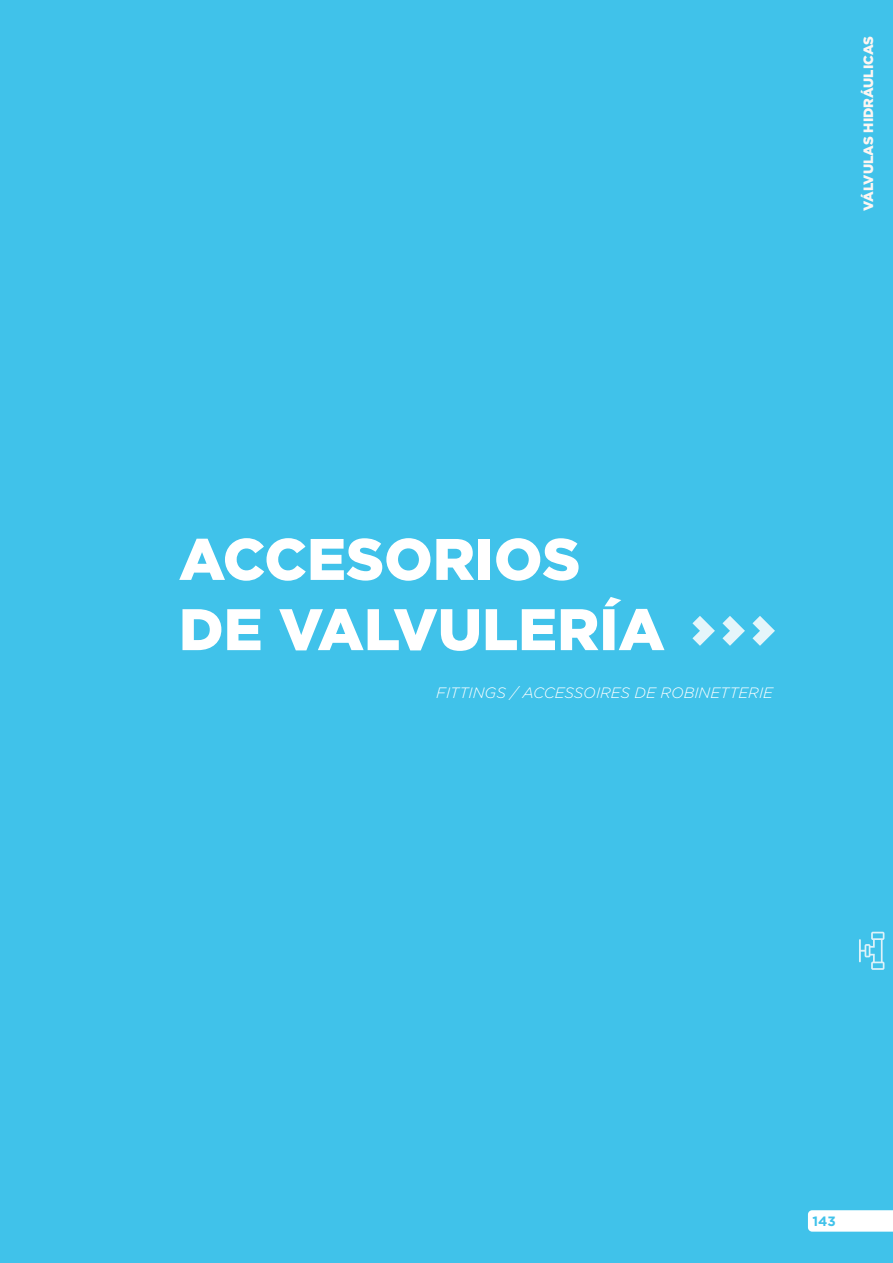
<style>
.page{position:relative;width:893px;height:1263px;background:#40c2ea}
.page>*{position:absolute;margin:0;border:0;box-sizing:border-box;transform-origin:0 0}
.t1{font:900 58.5px/70.2px "Gotham";color:#fff}
.t2{font:italic 300 15px "Gotham";color:#fff}
.t3{font:900 13.5px "Gotham";color:#fef6f2}
.t4{font:700 13.5px "Gotham";color:#40c2ea}
</style>
<div class="page">
<div style="left:808px;top:1210px;width:85px;height:21px;background:#fff"></div>
<svg style="left:859px;top:932px;width:25px;height:38px"></svg>
<svg style="left:692px;top:616px;width:23px;height:30px"></svg>
<svg style="left:722px;top:616px;width:23px;height:30px"></svg>
<svg style="left:752px;top:616px;width:23px;height:30px"></svg>
<p class="t3" style="left:859px;top:211px;width:177px;rotate:-90deg">VÁLVULAS HIDRÁULICAS</p>
<h1 class="t1" style="left:179px;top:523px;width:487px">ACCESORIOS<br>DE VALVULERÍA</h1>
<p class="t2" style="left:436px;top:683px;width:338px">FITTINGS / ACCESSOIRES DE ROBINETTERIE</p>
<p class="t4" style="left:813px;top:1212px;width:25px">143</p>
</div>
